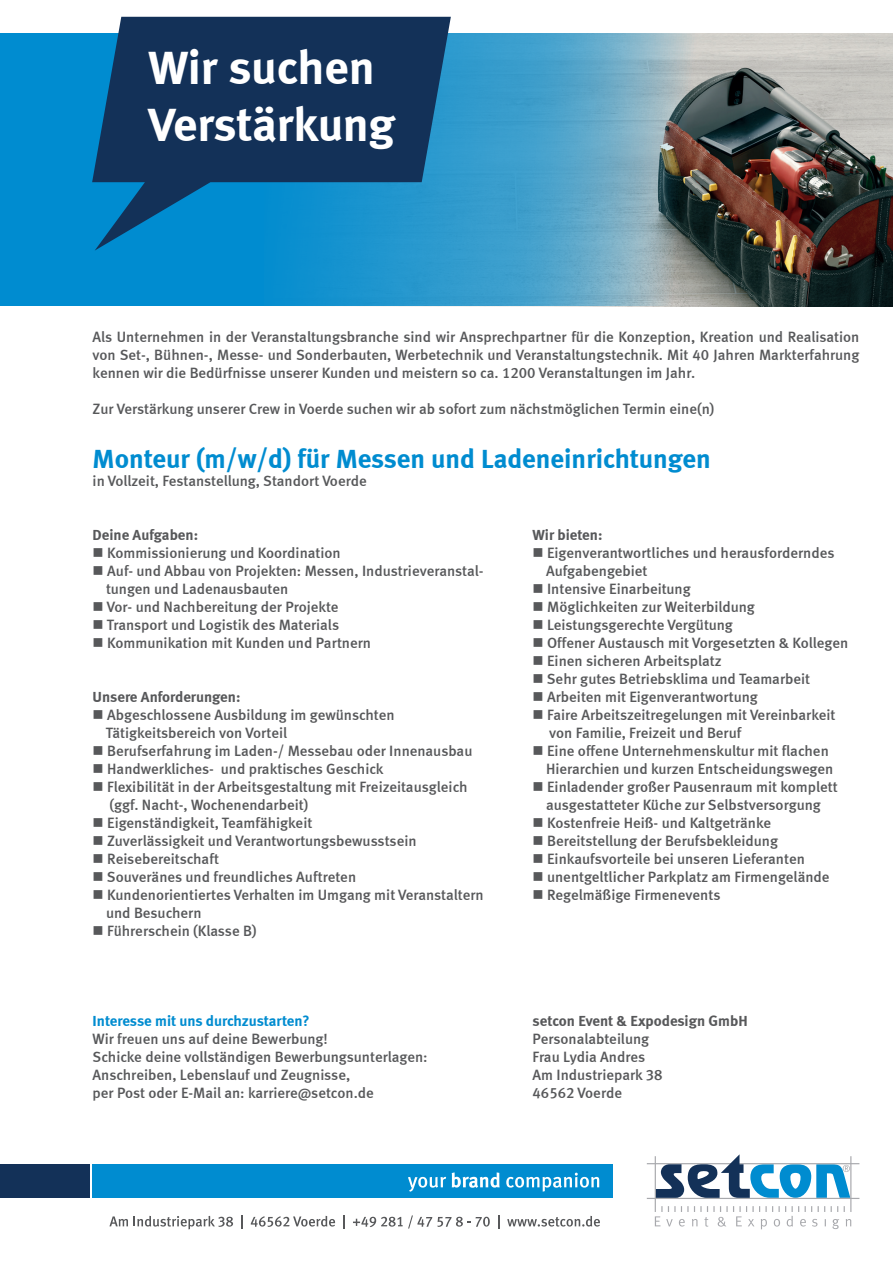
<style>
.page{position:relative;width:893px;height:1263px;background:#fff}
.page>*{position:absolute;margin:0;border:0;box-sizing:border-box;transform-origin:0 0}
.t1{font:47.85px/57.4px "Meta Bold LF";letter-spacing:-.005em;color:#fff}
.t2{font:27px "Meta Bold LF";color:#008cd0}
.t3{font:15px/18px "Meta Medium LF";color:#57585a}
.t4{font:15px "Meta Bold LF";color:#57585a}
.t5{font:15px "Meta Bold LF";letter-spacing:-.005em;color:#008cd0}
</style>
<div class="page">
<div style="left:93px;top:1164px;width:520px;height:34px;background:#008cd0"></div>
<div style="left:0;top:1164px;width:89px;height:34px;background:#133158"></div>
<svg style="left:647px;top:1154px;width:212px;height:75px"></svg>
<svg style="left:109px;top:1216px;width:19px;height:10px"></svg>
<svg style="left:134px;top:1216px;width:99px;height:13px"></svg>
<svg style="left:241px;top:1215px;width:2px;height:14px"></svg>
<svg style="left:251px;top:1216px;width:84px;height:11px"></svg>
<svg style="left:343px;top:1215px;width:2px;height:14px"></svg>
<svg style="left:353px;top:1215px;width:137px;height:13px"></svg>
<svg style="left:498px;top:1215px;width:1px;height:14px"></svg>
<svg style="left:507px;top:1216px;width:93px;height:10px"></svg>
<svg style="left:408px;top:1177px;width:38px;height:15px"></svg>
<svg style="left:452px;top:1172px;width:48px;height:16px"></svg>
<svg style="left:506px;top:1173px;width:93px;height:19px"></svg>
<div style="left:0;top:34px;width:893px;height:272px;background:#008cd0"></div>
<img style="left:292px;top:34px;width:601px;height:272px">
<svg style="left:80px;top:17px;width:371px;height:234px;fill:#133158"></svg>
<h1 class="t1" style="left:148px;top:38px;width:248px">Wir suchen<br>Verstärkung</h1>
<p class="t3" style="left:93px;top:328px;width:768px;text-align:justify">Als Unternehmen in der Veranstaltungsbranche sind wir Ansprechpartner für die Konzeption, Kreation und Realisation von Set-, Bühnen-, Messe- und Sonderbauten, Werbetechnik und Veranstaltungstechnik. Mit 40 Jahren Markterfahrung kennen wir die Bedürfnisse unserer Kunden und meistern so ca. 1200 Veranstaltungen im Jahr.</p>
<p class="t3" style="left:93px;top:400px;width:623px">Zur Verstärkung unserer Crew in Voerde suchen wir ab sofort zum nächstmöglichen Termin eine(n)</p>
<h2 class="t2" style="left:93px;top:443px;width:619px">Monteur (m/w/d) für Messen und Ladeneinrichtungen</h2>
<p class="t3" style="left:93px;top:472px;width:276px">in Vollzeit, Festanstellung, Standort Voerde</p>
<p class="t4" style="left:93px;top:526px;width:107px">Deine Aufgaben:</p>
<p class="t3" style="left:93px;top:544px;width:250px">■ Kommissionierung und Koordination</p>
<p class="t3" style="left:106px;top:562px;width:379px;text-indent:-14px">■ Auf- und Abbau von Projekten: Messen, Industrieveranstal&shy;tungen und Ladenausbauten</p>
<p class="t3" style="left:93px;top:598px;width:248px">■ Vor- und Nachbereitung der Projekte</p>
<p class="t3" style="left:93px;top:616px;width:248px">■ Transport und Logistik des Materials</p>
<p class="t3" style="left:93px;top:634px;width:280px">■ Kommunikation mit Kunden und Partnern</p>
<p class="t4" style="left:93px;top:688px;width:149px">Unsere Anforderungen:</p>
<p class="t3" style="left:106px;top:706px;width:290px;text-indent:-13px">■ Abgeschlossene Ausbildung im gewünschten<br>Tätigkeitsbereich von Vorteil</p>
<p class="t3" style="left:93px;top:742px;width:381px">■ Berufserfahrung im Laden-/ Messebau oder Innenausbau</p>
<p class="t3" style="left:93px;top:760px;width:292px">■ Handwerkliches- und praktisches Geschick</p>
<p class="t3" style="left:110px;top:778px;width:360px;text-indent:-17px">■ Flexibilität in der Arbeitsgestaltung mit Freizeitausgleich (ggf. Nacht-, Wochenendarbeit)</p>
<p class="t3" style="left:93px;top:814px;width:221px">■ Eigenständigkeit, Teamfähigkeit</p>
<p class="t3" style="left:93px;top:832px;width:326px">■ Zuverlässigkeit und Verantwortungsbewusstsein</p>
<p class="t3" style="left:93px;top:850px;width:128px">■ Reisebereitschaft</p>
<p class="t3" style="left:93px;top:868px;width:265px">■ Souveränes und freundliches Auftreten</p>
<p class="t3" style="left:106px;top:886px;width:379px;text-indent:-14px">■ Kundenorientiertes Verhalten im Umgang mit Veranstaltern und Besuchern</p>
<p class="t3" style="left:93px;top:922px;width:166px">■ Führerschein (Klasse B)</p>
<p class="t5" style="left:93px;top:1012px;width:219px">Interesse mit uns durchzustarten?</p>
<p class="t3" style="left:93px;top:1030px;width:336px">Wir freuen uns auf deine Bewerbung!<br>Schicke deine vollständigen Bewerbungsunterlagen:<br>Anschreiben, Lebenslauf und Zeugnisse,<br>per Post oder E-Mail an: karriere@setcon.de</p>
<p class="t4" style="left:533px;top:526px;width:71px">Wir bieten:</p>
<p class="t3" style="left:546px;top:544px;width:290px;text-indent:-14px">■ Eigenverantwortliches und herausforderndes<br>Aufgabengebiet</p>
<p class="t3" style="left:533px;top:580px;width:160px">■ Intensive Einarbeitung</p>
<p class="t3" style="left:533px;top:598px;width:224px">■ Möglichkeiten zur Weiterbildung</p>
<p class="t3" style="left:533px;top:616px;width:202px">■ Leistungsgerechte Vergütung</p>
<p class="t3" style="left:533px;top:634px;width:317px">■ Offener Austausch mit Vorgesetzten &amp; Kollegen</p>
<p class="t3" style="left:533px;top:652px;width:191px">■ Einen sicheren Arbeitsplatz</p>
<p class="t3" style="left:533px;top:670px;width:279px">■ Sehr gutes Betriebsklima und Teamarbeit</p>
<p class="t3" style="left:533px;top:688px;width:227px">■ Arbeiten mit Eigenverantwortung</p>
<p class="t3" style="left:549px;top:706px;width:288px;text-indent:-17px">■ Faire Arbeitszeitregelungen mit Vereinbarkeit von Familie, Freizeit und Beruf</p>
<p class="t3" style="left:546px;top:742px;width:289px;text-indent:-14px">■ Eine offene Unternehmenskultur mit flachen<br>Hierarchien und kurzen Entscheidungswegen</p>
<p class="t3" style="left:533px;top:778px;width:307px;text-align:center">■ Einladender großer Pausenraum mit komplett ausgestatteter Küche zur Selbstversorgung</p>
<p class="t3" style="left:533px;top:814px;width:240px">■ Kostenfreie Heiß- und Kaltgetränke</p>
<p class="t3" style="left:533px;top:832px;width:247px">■ Bereitstellung der Berufsbekleidung</p>
<p class="t3" style="left:533px;top:850px;width:274px">■ Einkaufsvorteile bei unseren Lieferanten</p>
<p class="t3" style="left:533px;top:868px;width:299px">■ unentgeltlicher Parkplatz am Firmengelände</p>
<p class="t3" style="left:533px;top:886px;width:189px">■ Regelmäßige Firmenevents</p>
<p class="t4" style="left:533px;top:1012px;width:217px">setcon Event &amp; Expodesign GmbH</p>
<p class="t3" style="left:533px;top:1030px;width:132px">Personalabteilung<br>Frau Lydia Andres<br>Am Industriepark 38<br>46562 Voerde</p>
</div>
